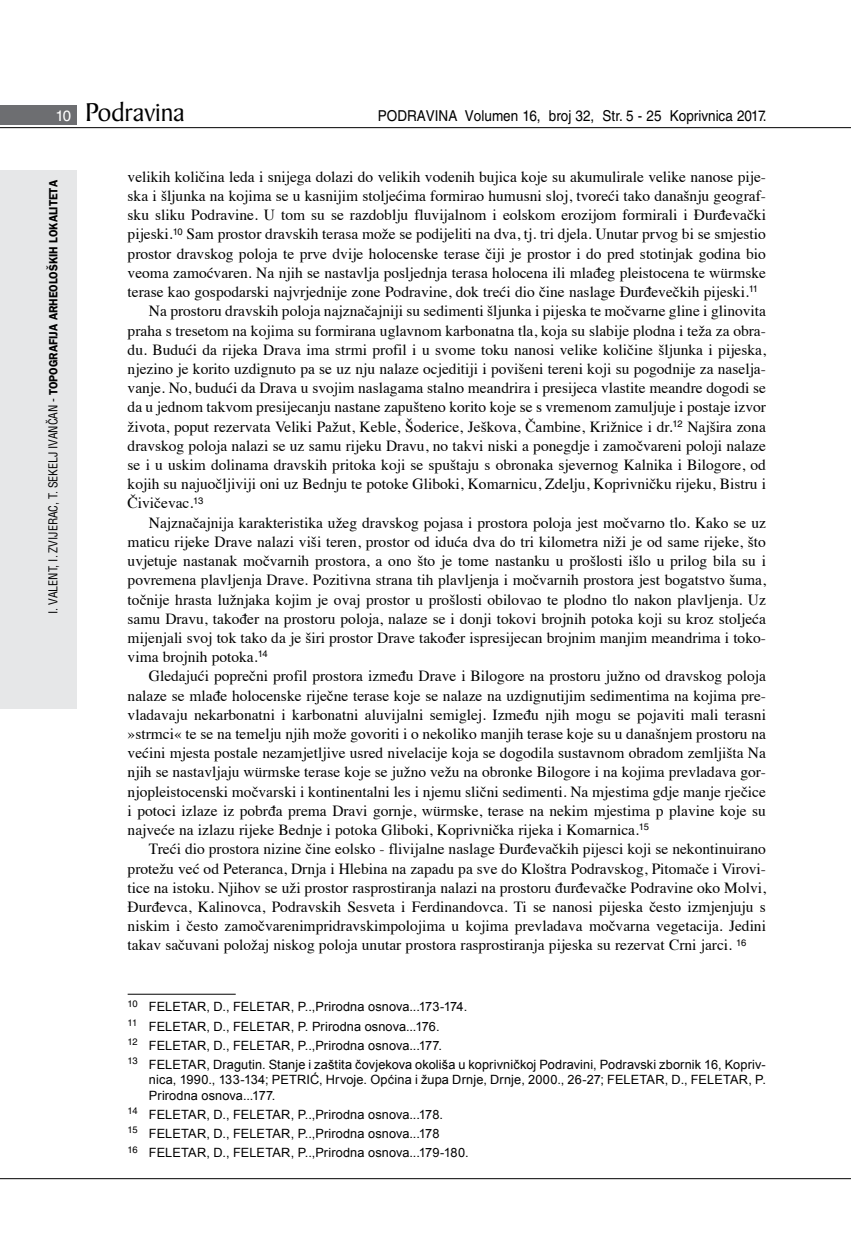
<style>
.page{position:relative;width:851px;height:1234px;background:#fff}
.page>*{position:absolute;margin:0;border:0;box-sizing:border-box;transform-origin:0 0}
.t1{font:27.6px "Baker Signet BT";color:#000}
.t2{font:15.45px "Times";color:#000}
.t3{font:15px "Helvetica LT Skin 29";color:#000;scale:.9 1}
.t4{font:12.75px/19.2px "Arial";letter-spacing:.005em;color:#000}
.t5{font:condensed 12px "Helvetica LT Skin 29";letter-spacing:-.005em;color:#000}
.s1{font-family:"Helvetica LT Skin 29";font-size:15px;color:#fff}
.s2{font-family:"ITC Franklin Gothic Skin 29";font-weight:600;font-stretch:normal}
</style>
<div class="page">
<div style="left:0;top:170px;width:77px;height:538px;background:#e6e7e8"></div>
<div style="left:0;top:105px;width:77px;height:19px;background:#6d6e71"></div>
<hr style="left:0;top:127px;width:850px;height:1px;background:#000">
<hr style="left:0;top:1177px;width:850px;height:1px;background:#000">
<hr style="left:128px;top:993px;width:108px;height:1px;background:#000">
<h1 class="t1" style="left:55px;top:95px;width:131px"><span class="s1">10</span> Podravina</h1>
<p class="t3" style="left:378px;top:107px;width:433px">PODRAVINA Volumen 16, broj 32, Str. 5 - 25 Koprivnica 2017.</p>
<p class="t5" style="left:46px;top:614px;width:435px;rotate:-90deg">I. VALENT, I. ZVIJERAC, T. SEKELJ IVANČAN - <span class="s2">TOPOGRAFIJA ARHEOLOŠKIH LOKALITETA</span></p>
<p class="t2" style="left:128px;top:162px;width:639px">velikih količina leda i snijega dolazi do velikih vodenih bujica koje su akumulirale velike nanose pije-</p>
<p class="t2" style="left:128px;top:181px;width:639px">ska i šljunka na kojima se u kasnijim stoljećima formirao humusni sloj, tvoreći tako današnju geograf-</p>
<p class="t2" style="left:128px;top:200px;width:639px">sku sliku Podravine. U tom su se razdoblju fluvijalnom i eolskom erozijom formirali i Đurđevački</p>
<p class="t2" style="left:128px;top:220px;width:639px">pijeski.<sup>10</sup> Sam prostor dravskih terasa može se podijeliti na dva, tj. tri djela. Unutar prvog bi se smjestio</p>
<p class="t2" style="left:128px;top:239px;width:639px">prostor dravskog poloja te prve dvije holocenske terase čiji je prostor i do pred stotinjak godina bio</p>
<p class="t2" style="left:128px;top:258px;width:639px">veoma zamoćvaren. Na njih se nastavlja posljednja terasa holocena ili mlađeg pleistocena te würmske</p>
<p class="t2" style="left:128px;top:277px;width:632px">terase kao gospodarski najvrjednije zone Podravine, dok treći dio čine naslage Đurđevečkih pijeski.<sup>11</sup></p>
<p class="t2" style="left:149px;top:296px;width:618px">Na prostoru dravskih poloja najznačajniji su sedimenti šljunka i pijeska te močvarne gline i glinovita</p>
<p class="t2" style="left:128px;top:316px;width:639px">praha s tresetom na kojima su formirana uglavnom karbonatna tla, koja su slabije plodna i teža za obra-</p>
<p class="t2" style="left:128px;top:335px;width:639px">du. Budući da rijeka Drava ima strmi profil i u svome toku nanosi velike količine šljunka i pijeska,</p>
<p class="t2" style="left:128px;top:354px;width:639px">njezino je korito uzdignuto pa se uz nju nalaze ocjeditiji i povišeni tereni koji su pogodnije za naselja-</p>
<p class="t2" style="left:128px;top:373px;width:639px">vanje. No, budući da Drava u svojim naslagama stalno meandrira i presijeca vlastite meandre dogodi se</p>
<p class="t2" style="left:128px;top:392px;width:639px">da u jednom takvom presijecanju nastane zapušteno korito koje se s vremenom zamuljuje i postaje izvor</p>
<p class="t2" style="left:128px;top:412px;width:639px">života, poput rezervata Veliki Pažut, Keble, Šoderice, Ješkova, Čambine, Križnice i dr.<sup>12</sup> Najšira zona</p>
<p class="t2" style="left:128px;top:431px;width:639px">dravskog poloja nalazi se uz samu rijeku Dravu, no takvi niski a ponegdje i zamočvareni poloji nalaze</p>
<p class="t2" style="left:128px;top:450px;width:639px">se i u uskim dolinama dravskih pritoka koji se spuštaju s obronaka sjevernog Kalnika i Bilogore, od</p>
<p class="t2" style="left:128px;top:469px;width:639px">kojih su najuočljiviji oni uz Bednju te potoke Gliboki, Komarnicu, Zdelju, Koprivničku rijeku, Bistru i</p>
<p class="t2" style="left:128px;top:488px;width:77px">Čivičevac.<sup>13</sup></p>
<p class="t2" style="left:149px;top:508px;width:618px">Najznačajnija karakteristika užeg dravskog pojasa i prostora poloja jest močvarno tlo. Kako se uz</p>
<p class="t2" style="left:128px;top:527px;width:639px">maticu rijeke Drave nalazi viši teren, prostor od iduća dva do tri kilometra niži je od same rijeke, što</p>
<p class="t2" style="left:128px;top:546px;width:639px">uvjetuje nastanak močvarnih prostora, a ono što je tome nastanku u prošlosti išlo u prilog bila su i</p>
<p class="t2" style="left:128px;top:565px;width:639px">povremena plavljenja Drave. Pozitivna strana tih plavljenja i močvarnih prostora jest bogatstvo šuma,</p>
<p class="t2" style="left:128px;top:584px;width:639px">točnije hrasta lužnjaka kojim je ovaj prostor u prošlosti obilovao te plodno tlo nakon plavljenja. Uz</p>
<p class="t2" style="left:128px;top:604px;width:639px">samu Dravu, također na prostoru poloja, nalaze se i donji tokovi brojnih potoka koji su kroz stoljeća</p>
<p class="t2" style="left:128px;top:623px;width:639px">mijenjali svoj tok tako da je širi prostor Drave također ispresijecan brojnim manjim meandrima i toko-</p>
<p class="t2" style="left:128px;top:642px;width:142px">vima brojnih potoka.<sup>14</sup></p>
<p class="t2" style="left:149px;top:661px;width:618px">Gledajući poprečni profil prostora između Drave i Bilogore na prostoru južno od dravskog poloja</p>
<p class="t2" style="left:128px;top:680px;width:639px">nalaze se mlađe holocenske riječne terase koje se nalaze na uzdignutijim sedimentima na kojima pre-</p>
<p class="t2" style="left:128px;top:700px;width:639px">vladavaju nekarbonatni i karbonatni aluvijalni semiglej. Između njih mogu se pojaviti mali terasni</p>
<p class="t2" style="left:128px;top:719px;width:639px">»strmci« te se na temelju njih može govoriti i o nekoliko manjih terase koje su u današnjem prostoru na</p>
<p class="t2" style="left:128px;top:738px;width:639px">većini mjesta postale nezamjetljive usred nivelacije koja se dogodila sustavnom obradom zemljišta Na</p>
<p class="t2" style="left:128px;top:757px;width:639px">njih se nastavljaju würmske terase koje se južno vežu na obronke Bilogore i na kojima prevladava gor-</p>
<p class="t2" style="left:128px;top:776px;width:639px">njopleistocenski močvarski i kontinentalni les i njemu slični sedimenti. Na mjestima gdje manje rječice</p>
<p class="t2" style="left:128px;top:796px;width:639px">i potoci izlaze iz pobrđa prema Dravi gornje, würmske, terase na nekim mjestima p plavine koje su</p>
<p class="t2" style="left:128px;top:815px;width:522px">najveće na izlazu rijeke Bednje i potoka Gliboki, Koprivnička rijeka i Komarnica.<sup>15</sup></p>
<p class="t2" style="left:149px;top:834px;width:618px">Treći dio prostora nizine čine eolsko - flivijalne naslage Đurđevačkih pijesci koji se nekontinuirano</p>
<p class="t2" style="left:128px;top:853px;width:639px">protežu već od Peteranca, Drnja i Hlebina na zapadu pa sve do Kloštra Podravskog, Pitomače i Virovi-</p>
<p class="t2" style="left:128px;top:872px;width:639px">tice na istoku. Njihov se uži prostor rasprostiranja nalazi na prostoru đurđevačke Podravine oko Molvi,</p>
<p class="t2" style="left:128px;top:892px;width:639px">Đurđevca, Kalinovca, Podravskih Sesveta i Ferdinandovca. Ti se nanosi pijeska često izmjenjuju s</p>
<p class="t2" style="left:128px;top:911px;width:639px">niskim i često zamočvarenimpridravskimpolojima u kojima prevladava močvarna vegetacija. Jedini</p>
<p class="t2" style="left:128px;top:930px;width:620px">takav sačuvani položaj niskog poloja unutar prostora rasprostiranja pijeska su rezervat Crni jarci. <sup>16</sup></p>
<p class="t4" style="left:128px;top:997px;width:639px"><sup>10</sup> FELETAR, D., FELETAR, P..,Prirodna osnova...173-174.<br><sup>11</sup> FELETAR, D., FELETAR, P. Prirodna osnova...176.<br><sup>12</sup> FELETAR, D., FELETAR, P..,Prirodna osnova...177.<br><sup>13</sup> FELETAR, Dragutin. Stanje i zaštita čovjekova okoliša u koprivničkoj Podravini, Podravski zbornik 16, Kopriv-</p>
<p class="t4" style="left:149px;top:1072px;width:618px;line-height:15.3px">nica, 1990., 133-134; PETRIĆ, Hrvoje. Općina i župa Drnje, Drnje, 2000., 26-27; FELETAR, D., FELETAR, P.<br>Prirodna osnova...177.</p>
<p class="t4" style="left:128px;top:1104px;width:342px"><sup>14</sup> FELETAR, D., FELETAR, P..,Prirodna osnova...178.<br><sup>15</sup> FELETAR, D., FELETAR, P..,Prirodna osnova...178<br><sup>16</sup> FELETAR, D., FELETAR, P..,Prirodna osnova...179-180.</p>
</div>
